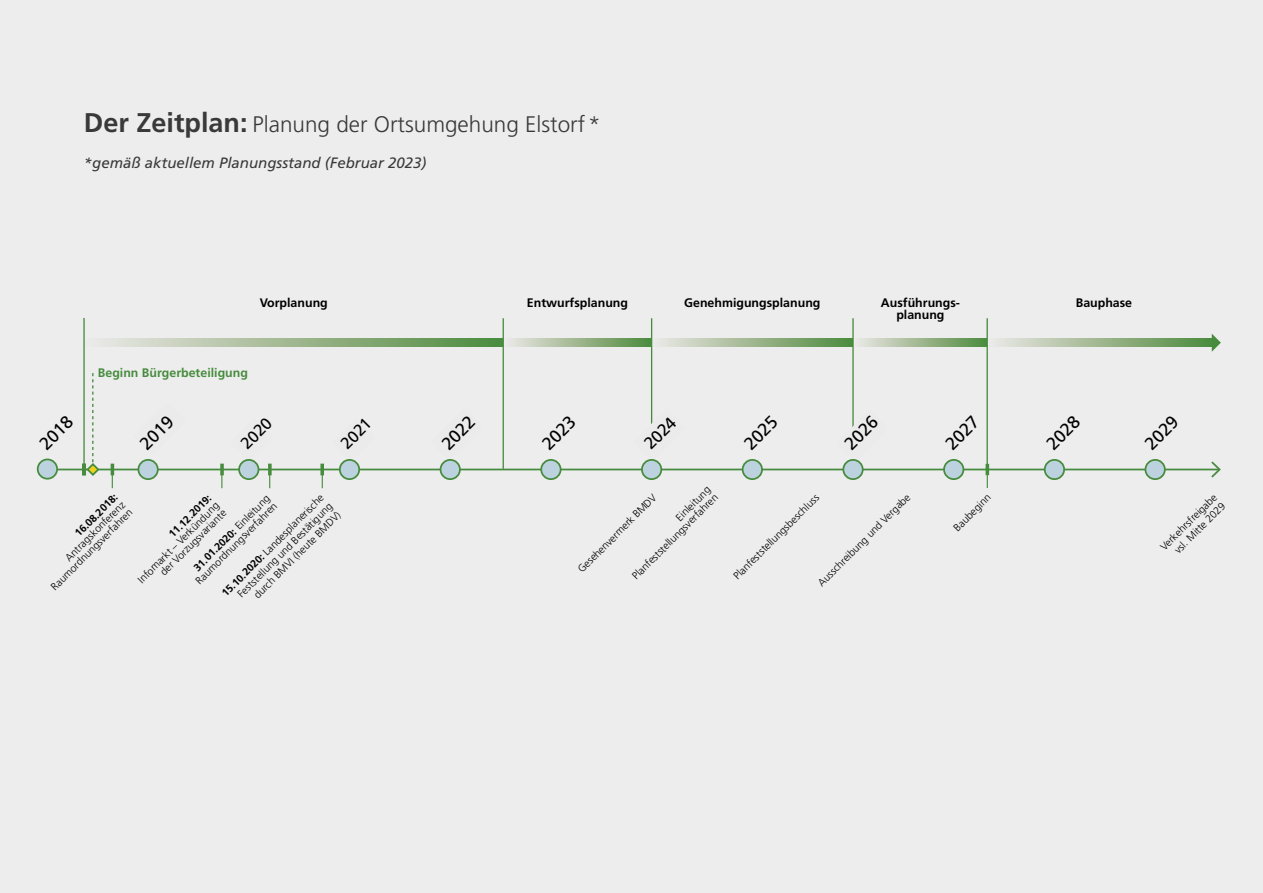
<style>
.page{position:relative;width:1263px;height:893px;background:#ededed}
.page>*{position:absolute;margin:0;border:0;box-sizing:border-box;transform-origin:0 0}
.t1{font:300 22.5px "Frutiger LT Std";color:#393939}
.t2{font:17.7px "Frutiger LT Std";color:#000}
.t3{font:16.95px "Frutiger LT Std";color:#000}
.t4{font:16.35px "Frutiger LT Std";color:#000}
.t5{font:italic 15px "Frutiger LT Std";color:#393939}
.t6{font:700 12.45px "Frutiger LT Std";color:#000}
.t7{font:700 12.45px "Frutiger LT Std";color:#478c3e}
.t8{font:300 10.5px/10.5px "Frutiger LT Std";color:#000;text-align:right}
.t9{font:700 10.5px "Frutiger LT Std";color:#000}
.s1{font-weight:700;font-size:27px}
.s2{font-weight:700}
</style>
<div class="page">
<svg style="left:105px;top:339px;width:398px;height:8px;background:#99b58c"></svg>
<svg style="left:511px;top:339px;width:140px;height:8px"></svg>
<svg style="left:652px;top:339px;width:200px;height:8px;background:#9db891"></svg>
<svg style="left:860px;top:339px;width:126px;height:8px"></svg>
<svg style="left:998px;top:339px;width:214px;height:8px;background:#9ab68d"></svg>
<hr style="left:83px;top:318px;width:2px;height:154px;background:#478c3e">
<hr style="left:43px;top:469px;width:1176px;height:1px;background:#478c3e">
<div style="left:38px;top:459px;width:19px;height:20px;background:#bcd3df;border-radius:50%"></div>
<div style="left:37px;top:459px;width:21px;height:21px;border:2px solid #478c3e;border-radius:50%"></div>
<div style="left:138px;top:460px;width:20px;height:19px;background:#bcd3df;border-radius:50%"></div>
<div style="left:138px;top:459px;width:21px;height:21px;border:2px solid #478c3e;border-radius:50%"></div>
<div style="left:1045px;top:460px;width:19px;height:19px;background:#bcd3df;border-radius:50%"></div>
<div style="left:1044px;top:459px;width:21px;height:21px;border:2px solid #478c3e;border-radius:50%"></div>
<div style="left:944px;top:460px;width:19px;height:19px;background:#bcd3df;border-radius:50%"></div>
<div style="left:943px;top:459px;width:21px;height:21px;border:2px solid #478c3e;border-radius:50%"></div>
<div style="left:1145px;top:460px;width:20px;height:19px;background:#bcd3df;border-radius:50%"></div>
<div style="left:1144px;top:459px;width:22px;height:21px;border:2px solid #478c3e;border-radius:50%"></div>
<hr style="left:852px;top:318px;width:2px;height:151px;background:#478c3e">
<hr style="left:986px;top:318px;width:2px;height:151px;background:#478c3e">
<svg style="left:849px;top:409px;width:8px;height:51px"></svg>
<div style="left:340px;top:460px;width:19px;height:19px;background:#bcd3df;border-radius:50%"></div>
<div style="left:339px;top:459px;width:21px;height:21px;border:2px solid #478c3e;border-radius:50%"></div>
<div style="left:239px;top:460px;width:19px;height:19px;background:#bcd3df;border-radius:50%"></div>
<div style="left:238px;top:459px;width:21px;height:21px;border:2px solid #478c3e;border-radius:50%"></div>
<svg style="left:985px;top:464px;width:4px;height:11px"></svg>
<div style="left:743px;top:460px;width:19px;height:19px;background:#bcd3df;border-radius:50%"></div>
<div style="left:742px;top:459px;width:21px;height:21px;border:2px solid #478c3e;border-radius:50%"></div>
<div style="left:541px;top:460px;width:20px;height:19px;background:#bcd3df;border-radius:50%"></div>
<div style="left:540px;top:459px;width:21px;height:21px;border:2px solid #478c3e;border-radius:50%"></div>
<div style="left:843px;top:460px;width:20px;height:19px;background:#bcd3df;border-radius:50%"></div>
<div style="left:842px;top:459px;width:22px;height:21px;border:2px solid #478c3e;border-radius:50%"></div>
<hr style="left:82px;top:464px;width:4px;height:11px;background:#478c3e">
<svg style="left:85px;top:373px;width:16px;height:103px"></svg>
<svg style="left:220px;top:464px;width:4px;height:11px"></svg>
<svg style="left:320px;top:464px;width:4px;height:11px"></svg>
<svg style="left:1209px;top:461px;width:12px;height:17px"></svg>
<svg style="left:221px;top:474px;width:1px;height:14px"></svg>
<svg style="left:111px;top:464px;width:3px;height:24px"></svg>
<svg style="left:322px;top:474px;width:1px;height:14px"></svg>
<svg style="left:987px;top:474px;width:1px;height:14px"></svg>
<hr style="left:503px;top:318px;width:1px;height:151px;background:#478c3e">
<div style="left:440px;top:460px;width:20px;height:19px;background:#bcd3df;border-radius:50%"></div>
<div style="left:440px;top:459px;width:21px;height:21px;border:2px solid #478c3e;border-radius:50%"></div>
<hr style="left:651px;top:318px;width:1px;height:148px;background:#478c3e">
<svg style="left:645px;top:408px;width:13px;height:53px"></svg>
<div style="left:642px;top:460px;width:19px;height:19px;background:#bcd3df;border-radius:50%"></div>
<div style="left:641px;top:459px;width:21px;height:21px;border:2px solid #478c3e;border-radius:50%"></div>
<svg style="left:1212px;top:334px;width:9px;height:18px"></svg>
<svg style="left:268px;top:464px;width:4px;height:11px"></svg>
<svg style="left:269px;top:474px;width:1px;height:14px"></svg>
<h1 class="t1" style="left:84px;top:111px;width:518px"><span class="s1">Der Zeitplan:</span> Planung der Ortsumgehung Elstorf*</h1>
<h3 class="t5" style="left:84px;top:154px;width:344px">*gemäß aktuellem Planungsstand (Februar 2023)</h3>
<p class="t6" style="left:260px;top:295px;width:70px">Vorplanung</p>
<p class="t6" style="left:527px;top:295px;width:103px">Entwurfsplanung</p>
<p class="t6" style="left:684px;top:295px;width:138px">Genehmigungsplanung</p>
<p class="t6" style="left:881px;top:295px;width:81px">Ausführungs-</p>
<p class="t6" style="left:1076px;top:295px;width:58px">Bauphase</p>
<p class="t6" style="left:896px;top:308px;width:50px">planung</p>
<p class="t7" style="left:98px;top:365px;width:152px">Beginn Bürgerbeteiligung</p>
<h2 class="t2" style="left:35px;top:439px;width:41px;rotate:-45deg">2018</h2>
<h2 class="t2" style="left:136px;top:439px;width:41px;rotate:-45deg">2019</h2>
<h3 class="t4" style="left:237px;top:439px;width:38px;rotate:-45deg">2020</h3>
<h3 class="t4" style="left:337px;top:439px;width:37px;rotate:-45deg">2021</h3>
<h2 class="t2" style="left:538px;top:439px;width:40px;rotate:-45deg">2023</h2>
<h2 class="t2" style="left:840px;top:439px;width:40px;rotate:-45deg">2026</h2>
<h2 class="t2" style="left:437px;top:439px;width:40px;rotate:-45deg">2022</h2>
<h3 class="t3" style="left:640px;top:439px;width:39px;rotate:-45deg">2024</h3>
<h2 class="t2" style="left:740px;top:439px;width:40px;rotate:-45deg">2025</h2>
<h2 class="t2" style="left:941px;top:439px;width:40px;rotate:-45deg">2027</h2>
<h2 class="t2" style="left:1042px;top:439px;width:40px;rotate:-45deg">2028</h2>
<h2 class="t2" style="left:1140px;top:439px;width:40px;rotate:-45deg">2029</h2>
<p class="t8" style="left:623px;top:567px;width:118px;rotate:-45deg">Einleitung<br>Planfeststellungsverfahren</p>
<p class="t8" style="left:732px;top:574px;width:118px;rotate:-45deg">Planfeststellungsbeschluss</p>
<p class="t8" style="left:952px;top:526px;width:49px;rotate:-45deg">Baubeginn</p>
<p class="t8" style="left:219px;top:590px;width:141px;line-height:12px;rotate:-45deg"><span class="s2">15.10.2020:</span> Landesplanerische<br>Feststellung und Bestätigung durch BMVI (heute BMDV)</p>
<p class="t8" style="left:576px;top:567px;width:108px;rotate:-45deg">Gesehenvermerk BMDV</p>
<p class="t8" style="left:816px;top:581px;width:127px;rotate:-45deg">Ausschreibung und Vergabe</p>
<p class="t9" style="left:72px;top:530px;width:57px;rotate:-45deg">16.08.2018:</p>
<p class="t8" style="left:42px;top:577px;width:112px;rotate:-45deg">Antragskonferenz<br>Raumordnungsverfahren</p>
<p class="t9" style="left:166px;top:531px;width:57px;rotate:-45deg">11.12.2019:</p>
<p class="t8" style="left:186px;top:571px;width:112px;rotate:-45deg"><span class="s2">31.01.2020:</span> Einleitung<br>Raumordnungsverfahren</p>
<p class="t8" style="left:136px;top:578px;width:111px;rotate:-45deg">Infomarkt – Verkündung der Vorzugsvariante</p>
<p class="t8" style="left:1158px;top:544px;width:77px;line-height:12px;rotate:-45deg">Verkehrsfreigabe vsl. Mitte 2029</p>
</div>
